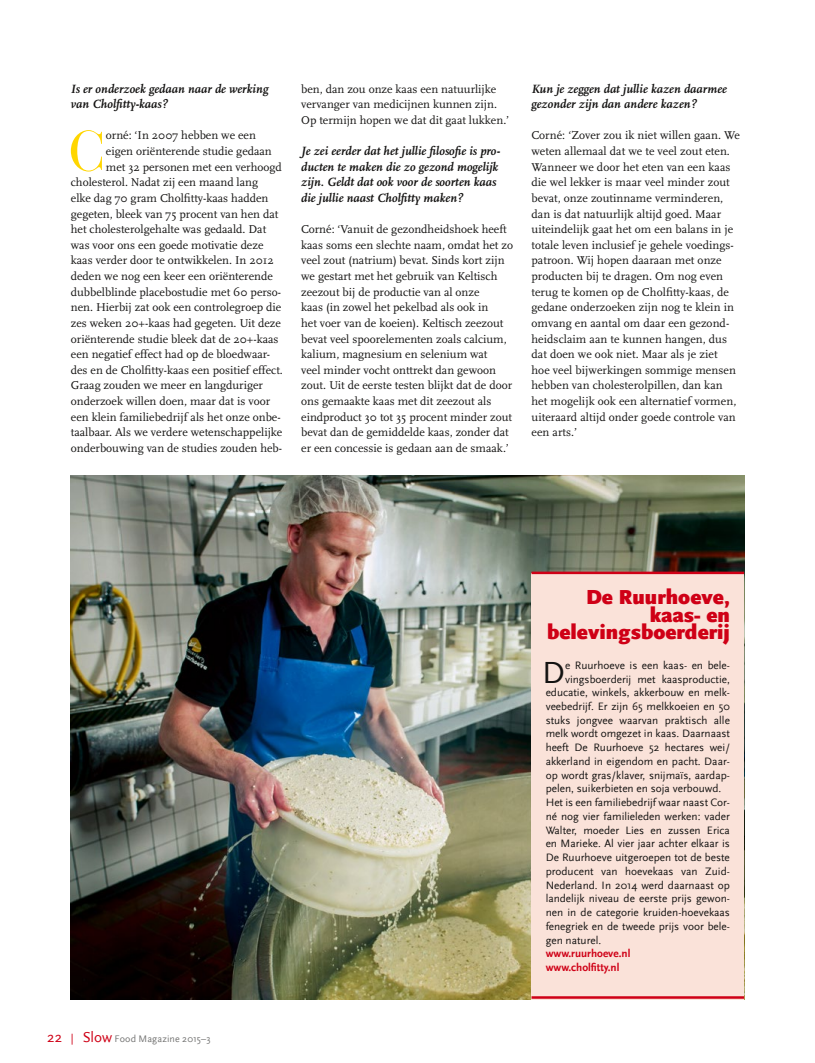
<style>
.page{position:relative;width:815px;height:1063px;background:#fff}
.page>*{position:absolute;margin:0;border:0;box-sizing:border-box;transform-origin:0 0}
.t1{font:56.25px "Bauer Bodoni LT";color:#ffd600}
.t2{font:32.12px "Scala Sans";color:#131211}
.t3{font:900 21.25px/17.5px "Scala Sans";color:#cf0016;text-align:right}
.t4{font:italic 700 12.5px/15.6px "Scala";letter-spacing:.005em;color:#131211}
.t5{font:11.88px/15.6px "Scala";color:#131211}
.t6{font:11.25px "Scala Sans";color:#131211}
.t7{font:700 11.25px/13.8px "Scala Sans";color:#cf0016}
.t8{font:10px "Scala Sans";letter-spacing:.005em;color:#747473}
.s1{font-size:15px;color:#cf0016}
.s2{font-size:11.25px;color:#cf0016}
</style>
<div class="page">
<img style="left:71px;top:476px;width:673px;height:523px">
<div style="left:531px;top:573px;width:213px;height:426px;background:#fae2d9"></div>
<hr style="left:531px;top:572px;width:213px;height:2px;background:#cf0016">
<hr style="left:531px;top:996px;width:213px;height:3px;background:#cf0016">
<p class="t4" style="left:71px;top:81px;width:199px">Is er onderzoek gedaan naar de werking van Cholfitty-kaas?</p>
<h1 class="t1" style="left:68px;top:118px;width:39px">C</h1>
<p class="t5" style="left:106px;top:128px;width:152px">orné: ‘In 2007 hebben we een</p>
<p class="t5" style="left:106px;top:144px;width:168px">eigen oriënterende studie gedaan</p>
<p class="t5" style="left:106px;top:159px;width:177px">met 32 personen met een verhoogd</p>
<p class="t5" style="left:71px;top:175px;width:189px">cholesterol. Nadat zij een maand lang</p>
<p class="t5" style="left:71px;top:190px;width:199px">elke dag 70 gram Cholfitty-kaas hadden</p>
<p class="t5" style="left:71px;top:206px;width:209px">gegeten, bleek van 75 procent van hen dat</p>
<p class="t5" style="left:71px;top:222px;width:197px">het cholesterolgehalte was gedaald. Dat</p>
<p class="t5" style="left:71px;top:237px;width:194px">was voor ons een goede motivatie deze</p>
<p class="t5" style="left:71px;top:253px;width:204px">kaas verder door te ontwikkelen. In 2012</p>
<p class="t5" style="left:71px;top:269px;width:204px">deden we nog een keer een oriënterende</p>
<p class="t5" style="left:71px;top:284px;width:212px">dubbelblinde placebostudie met 60 perso-</p>
<p class="t5" style="left:71px;top:300px;width:212px">nen. Hierbij zat ook een controlegroep die</p>
<p class="t5" style="left:71px;top:315px;width:212px">zes weken 20+-kaas had gegeten. Uit deze</p>
<p class="t5" style="left:71px;top:331px;width:209px">oriënterende studie bleek dat de 20+-kaas</p>
<p class="t5" style="left:71px;top:347px;width:201px">een negatief effect had op de bloedwaar-</p>
<p class="t5" style="left:71px;top:362px;width:214px">des en de Cholfitty-kaas een positief effect.</p>
<p class="t5" style="left:71px;top:378px;width:194px">Graag zouden we meer en langduriger</p>
<p class="t5" style="left:71px;top:394px;width:201px">onderzoek willen doen, maar dat is voor</p>
<p class="t5" style="left:71px;top:409px;width:211px">een klein familiebedrijf als het onze onbe-</p>
<p class="t5" style="left:71px;top:425px;width:213px">taalbaar. Als we verdere wetenschappelijke</p>
<p class="t5" style="left:71px;top:440px;width:213px">onderbouwing van de studies zouden heb-</p>
<p class="t5" style="left:301px;top:81px;width:210px">ben, dan zou onze kaas een natuurlijke vervanger van medicijnen kunnen zijn.<br>Op termijn hopen we dat dit gaat lukken.’</p>
<p class="t4" style="left:301px;top:143px;width:200px">Je zei eerder dat het jullie filosofie is pro&shy;ducten te maken die zo gezond mogelijk zijn. Geldt dat ook voor de soorten kaas die jullie naast Cholfitty maken?</p>
<p class="t5" style="left:301px;top:222px;width:213px">Corné: ‘Vanuit de gezondheidshoek heeft kaas soms een slechte naam, omdat het zo veel zout (natrium) bevat. Sinds kort zijn we gestart met het gebruik van Keltisch zeezout bij de productie van al onze<br>kaas (in zowel het pekelbad als ook in<br>het voer van de koeien). Keltisch zeezout bevat veel spoorelementen zoals calcium, kalium, magnesium en selenium wat<br>veel minder vocht onttrekt dan gewoon zout. Uit de eerste testen blijkt dat de door ons gemaakte kaas met dit zeezout als eindproduct 30 tot 35 procent minder zout bevat dan de gemiddelde kaas, zonder dat er een concessie is gedaan aan de smaak.’</p>
<p class="t4" style="left:531px;top:81px;width:197px">Kun je zeggen dat jullie kazen daarmee gezonder zijn dan andere kazen?</p>
<p class="t5" style="left:531px;top:128px;width:210px">Corné: ‘Zover zou ik niet willen gaan. We weten allemaal dat we te veel zout eten.<br>Wanneer we door het eten van een kaas die wel lekker is maar veel minder zout bevat, onze zoutinname verminderen, dan is dat natuurlijk altijd goed. Maar uiteindelijk gaat het om een balans in je totale leven inclusief je gehele voedings&shy;patroon. Wij hopen daaraan met onze producten bij te dragen. Om nog even terug te komen op de Cholfitty-kaas, de gedane onderzoeken zijn nog te klein in omvang en aantal om daar een gezond&shy;heidsclaim aan te kunnen hangen, dus dat doen we ook niet. Maar als je ziet<br>hoe veel bijwerkingen sommige mensen hebben van cholesterolpillen, dan kan het mogelijk ook een alternatief vormen, uiteraard altijd onder goede controle van een arts.’</p>
<p class="t8" style="left:47px;top:1034px;width:165px"><span class="s1">22</span> <span class="s2">|</span> <span class="s1">Slow</span> Food Magazine 2015–3</p>
<h3 class="t3" style="left:547px;top:589px;width:184px">De Ruurhoeve, kaas- en belevingsboerderij</h3>
<h2 class="t2" style="left:542px;top:655px;width:24px">D</h2>
<p class="t6" style="left:565px;top:659px;width:166px">e Ruurhoeve is een kaas- en bele-</p>
<p class="t6" style="left:565px;top:673px;width:166px">vingsboerderij met kaasproductie,</p>
<p class="t6" style="left:546px;top:686px;width:186px">educatie, winkels, akkerbouw en melk-</p>
<p class="t6" style="left:546px;top:700px;width:186px">veebedrijf. Er zijn 65 melkkoeien en 50</p>
<p class="t6" style="left:546px;top:714px;width:186px">stuks jongvee waarvan praktisch alle</p>
<p class="t6" style="left:546px;top:728px;width:186px">melk wordt omgezet in kaas. Daarnaast</p>
<p class="t6" style="left:546px;top:741px;width:186px">heeft De Ruurhoeve 52 hectares wei/</p>
<p class="t6" style="left:546px;top:755px;width:186px">akkerland in eigendom en pacht. Daar-</p>
<p class="t6" style="left:546px;top:769px;width:186px">op wordt gras/klaver, snijmaïs, aardap-</p>
<p class="t6" style="left:546px;top:783px;width:177px">pelen, suikerbieten en soja verbouwd.</p>
<p class="t6" style="left:546px;top:796px;width:186px">Het is een familiebedrijf waar naast Cor-</p>
<p class="t6" style="left:546px;top:810px;width:186px">né nog vier familieleden werken: vader</p>
<p class="t6" style="left:546px;top:824px;width:186px">Walter, moeder Lies en zussen Erica</p>
<p class="t6" style="left:546px;top:838px;width:186px">en Marieke. Al vier jaar achter elkaar is</p>
<p class="t6" style="left:546px;top:851px;width:186px">De Ruurhoeve uitgeroepen tot de beste</p>
<p class="t6" style="left:546px;top:865px;width:186px">producent van hoevekaas van Zuid-</p>
<p class="t6" style="left:546px;top:879px;width:186px">Nederland. In 2014 werd daarnaast op</p>
<p class="t6" style="left:546px;top:893px;width:186px">landelijk niveau de eerste prijs gewon-</p>
<p class="t6" style="left:546px;top:906px;width:186px">nen in de categorie kruiden-hoevekaas</p>
<p class="t6" style="left:546px;top:920px;width:186px">fenegriek en de tweede prijs voor bele-</p>
<p class="t6" style="left:546px;top:934px;width:57px">gen naturel.</p>
<p class="t7" style="left:546px;top:947px;width:86px">www.ruurhoeve.nl www.cholfitty.nl</p>
</div>
